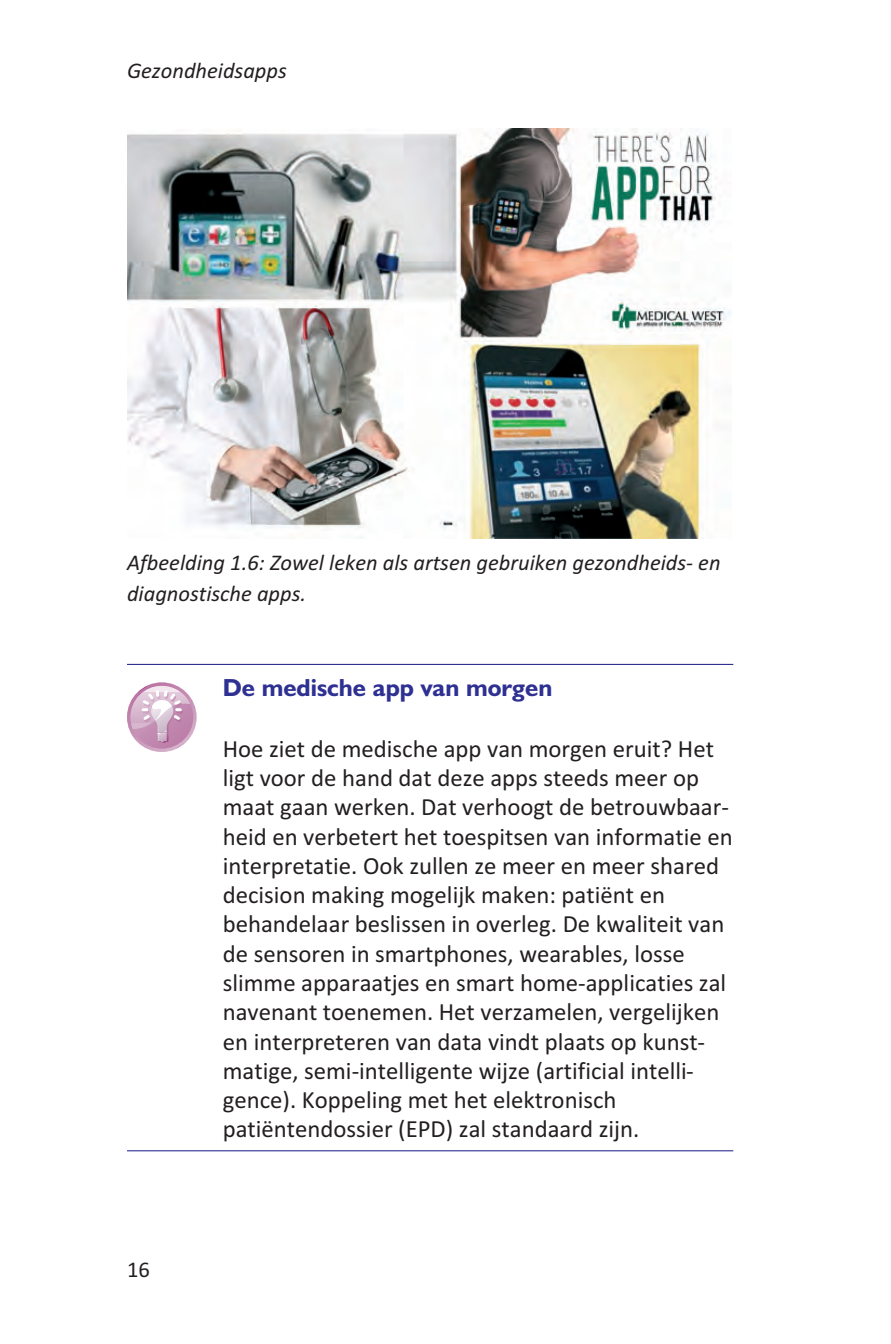
<style>
.page{position:relative;width:891px;height:1344px;background:#fff}
.page>*{position:absolute;margin:0;border:0;box-sizing:border-box;transform-origin:0 0}
.t1{font:24.75px/29.2px "Calibri";color:#231f20}
.t2{font:700 24.75px "Humanst 521 BT";color:#2e3092}
.t3{font:italic 22.5px/31.5px "Calibri";color:#231f20}
.t4{font:22.5px "Calibri";color:#231f20}
</style>
<div class="page">
<hr style="left:127px;top:663px;width:606px;height:2px;background:#2e3092">
<hr style="left:127px;top:1149px;width:606px;height:2px;background:#2e3092">
<img style="left:127px;top:128px;width:604px;height:410px">
<svg style="left:127px;top:682px;width:69px;height:69px"></svg>
<p class="t3" style="left:127px;top:56px;width:161px">Gezondheidsapps</p>
<p class="t3" style="left:127px;top:548px;width:595px">Afbeelding 1.6: Zowel leken als artsen gebruiken gezondheids- en diagnostische apps.</p>
<p class="t4" style="left:127px;top:1261px;width:24px">16</p>
<p class="t2" style="left:223px;top:679px;width:331px">De medische app van morgen</p>
<p class="t1" style="left:223px;top:735px;width:511px">Hoe ziet de medische app van morgen eruit? Het ligt voor de hand dat deze apps steeds meer op maat gaan werken. Dat verhoogt de betrouwbaar&shy;heid en verbetert het toespitsen van informatie en interpretatie. Ook zullen ze meer en meer shared decision making mogelijk maken: patiënt en behandelaar beslissen in overleg. De kwaliteit van de sensoren in smartphones, wearables, losse slimme apparaatjes en smart home-applicaties zal navenant toenemen. Het verzamelen, vergelijken en interpreteren van data vindt plaats op kunst&shy;matige, semi-intelligente wijze (artificial intelli&shy;gence). Koppeling met het elektronisch patiëntendossier (EPD) zal standaard zijn.</p>
</div>
